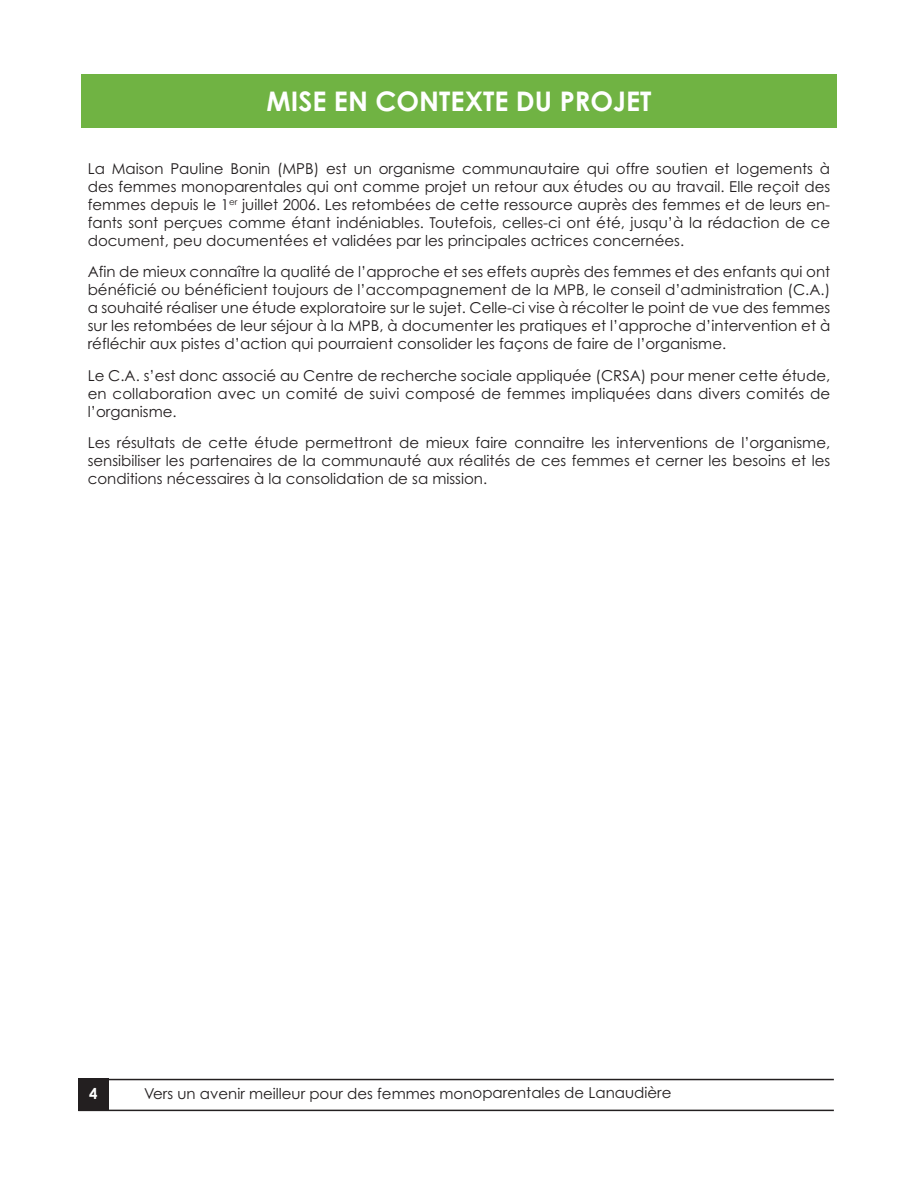
<style>
.page{position:relative;width:918px;height:1188px;background:#fff}
.page>*{position:absolute;margin:0;border:0;box-sizing:border-box;transform-origin:0 0}
.t1{font:700 27px "Century Gothic Std";color:#fff}
.t2{font:15px/18px "Century Gothic Std";color:#231f20;text-align:justify}
.t3{font:700 15px "Century Gothic Std";color:#fff}
</style>
<div class="page">
<div style="left:78px;top:1079px;width:31px;height:32px;background:#231f20"></div>
<hr style="left:78px;top:1110px;width:756px;height:1px;background:#231f20">
<hr style="left:109px;top:1079px;width:725px;height:1px;background:#231f20">
<div style="left:81px;top:74px;width:756px;height:54px;background:#70b343"></div>
<h1 class="t1" style="left:266px;top:84px;width:387px">MISE EN CONTEXTE DU PROJET</h1>
<p class="t2" style="left:88px;top:159px;width:744px">La Maison Pauline Bonin (MPB) est un organisme communautaire qui offre soutien et logements à des femmes monoparentales qui ont comme projet un retour aux études ou au travail. Elle reçoit des femmes depuis le 1<sup>er</sup> juillet 2006. Les retombées de cette ressource auprès des femmes et de leurs en&shy;fants sont perçues comme étant indéniables. Toutefois, celles-ci ont été, jusqu’à la rédaction de ce document, peu documentées et validées par les principales actrices concernées.</p>
<p class="t2" style="left:88px;top:263px;width:744px">Afin de mieux connaître la qualité de l’approche et ses effets auprès des femmes et des enfants qui ont bénéficié ou bénéficient toujours de l’accompagnement de la MPB, le conseil d’administration (C.A.) a souhaité réaliser une étude exploratoire sur le sujet. Celle-ci vise à récolter le point de vue des femmes sur les retombées de leur séjour à la MPB, à documenter les pratiques et l’approche d’intervention et à réfléchir aux pistes d’action qui pourraient consolider les façons de faire de l’organisme.</p>
<p class="t2" style="left:88px;top:366px;width:744px">Le C.A. s’est donc associé au Centre de recherche sociale appliquée (CRSA) pour mener cette étude, en collaboration avec un comité de suivi composé de femmes impliquées dans divers comités de l’organisme.</p>
<p class="t2" style="left:88px;top:434px;width:744px">Les résultats de cette étude permettront de mieux faire connaitre les interventions de l’organisme, sensibiliser les partenaires de la communauté aux réalités de ces femmes et cerner les besoins et les conditions nécessaires à la consolidation de sa mission.</p>
<p class="t3" style="left:89px;top:1084px;width:10px">4</p>
<p class="t2" style="left:144px;top:1084px;width:529px">Vers un avenir meilleur pour des femmes monoparentales de Lanaudière</p>
</div>
